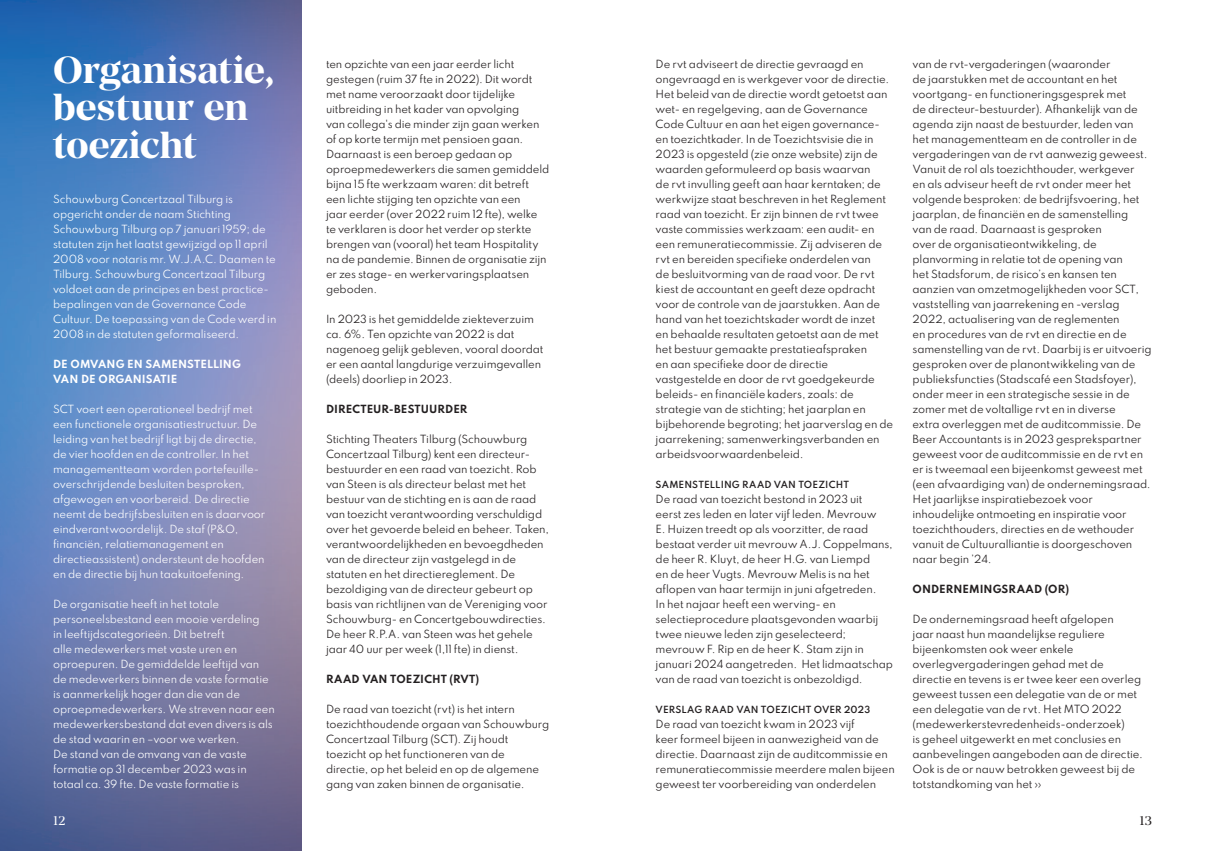
<style>
.page{position:relative;width:1205px;height:851px;background:#fff}
.page>*{position:absolute;margin:0;border:0;box-sizing:border-box;transform-origin:0 0}
.t1{font:700 37.5px/37.5px "Manier";color:#fff}
.t2{font:12.5px "Manier";color:#fff}
.t3{font:12.5px "Manier";color:#231f20}
.t4{font:10px/15px "Spartan";letter-spacing:-.015em;color:#231f20}
.t5{font:10px/15px "Spartan";letter-spacing:-.015em;color:#fff}
.t6{font:700 10px "Spartan";letter-spacing:.01em;color:#231f20}
.t7{font:700 10px/15px "Spartan";letter-spacing:.005em;color:#fff}
.t8{font:600 8.75px "Spartan";letter-spacing:.015em;color:#231f20}
</style>
<div class="page">
<img style="left:0;top:0;width:301px;height:850px">
<h1 class="t1" style="left:53px;top:51px;width:223px">Organisatie, bestuur en toezicht</h1>
<p class="t5" style="left:53px;top:191px;width:225px">Schouwburg Concertzaal Tilburg is opgericht onder de naam Stichting Schouwburg Tilburg op 7 januari 1959; de statuten zijn het laatst gewijzigd op 11 april 2008 voor notaris mr. W.J.A.C. Daamen te Tilburg. Schouwburg Concertzaal Tilburg voldoet aan de principes en best practice&shy;bepalingen van de Governance Code Cultuur. De toepassing van de Code werd in 2008 in de statuten geformaliseerd.</p>
<p class="t7" style="left:53px;top:356px;width:189px">DE OMVANG EN SAMENSTELLING<br>VAN DE ORGANISATIE</p>
<p class="t5" style="left:53px;top:401px;width:214px">SCT voert een operationeel bedrijf met een functionele organisatiestructuur. De leiding van het bedrijf ligt bij de directie, de vier hoofden en de controller. In het managementteam worden portefeuille&shy;overschrijdende besluiten besproken, afgewogen en voorbereid. De directie neemt de bedrijfsbesluiten en is daarvoor eindverantwoordelijk. De staf (P&amp;O, financiën, relatiemanagement en directieassistent) ondersteunt de hoofden en de directie bij hun taakuitoefening.</p>
<p class="t5" style="left:53px;top:596px;width:223px">De organisatie heeft in het totale personeelsbestand een mooie verdeling<br>in leeftijdscategorieën. Dit betreft<br>alle medewerkers met vaste uren en oproepuren. De gemiddelde leeftijd van de medewerkers binnen de vaste formatie is aanmerkelijk hoger dan die van de oproepmedewerkers. We streven naar een medewerkersbestand dat even divers is als de stad waarin en –voor we werken.<br>De stand van de omvang van de vaste formatie op 31 december 2023 was in totaal ca. 39 fte. De vaste formatie is</p>
<p class="t4" style="left:326px;top:56px;width:225px">ten opzichte van een jaar eerder licht gestegen (ruim 37 fte in 2022). Dit wordt met name veroorzaakt door tijdelijke uitbreiding in het kader van opvolging<br>van collega's die minder zijn gaan werken of op korte termijn met pensioen gaan.<br>Daarnaast is een beroep gedaan op oproepmedewerkers die samen gemiddeld bijna 15 fte werkzaam waren: dit betreft een lichte stijging ten opzichte van een<br>jaar eerder (over 2022 ruim 12 fte), welke te verklaren is door het verder op sterkte brengen van (vooral) het team Hospitality na de pandemie. Binnen de organisatie zijn er zes stage- en werkervaringsplaatsen geboden.</p>
<p class="t4" style="left:326px;top:311px;width:219px">In 2023 is het gemiddelde ziekteverzuim ca. 6%. Ten opzichte van 2022 is dat nagenoeg gelijk gebleven, vooral doordat er een aantal langdurige verzuimgevallen (deels) doorliep in 2023.</p>
<p class="t6" style="left:326px;top:401px;width:143px">DIRECTEUR-BESTUURDER</p>
<p class="t4" style="left:326px;top:431px;width:224px">Stichting Theaters Tilburg (Schouwburg Concertzaal Tilburg) kent een directeur&shy;bestuurder en een raad van toezicht. Rob van Steen is als directeur belast met het bestuur van de stichting en is aan de raad van toezicht verantwoording verschuldigd over het gevoerde beleid en beheer. Taken, verantwoordelijkheden en bevoegdheden van de directeur zijn vastgelegd in de statuten en het directiereglement. De bezoldiging van de directeur gebeurt op basis van richtlijnen van de Vereniging voor Schouwburg- en Concertgebouwdirecties.<br>De heer R.P.A. van Steen was het gehele jaar 40 uur per week (1,11 fte) in dienst.</p>
<p class="t6" style="left:326px;top:671px;width:155px">RAAD VAN TOEZICHT (RVT)</p>
<p class="t4" style="left:326px;top:701px;width:225px">De raad van toezicht (rvt) is het intern toezichthoudende orgaan van Schouwburg Concertzaal Tilburg (SCT). Zij houdt toezicht op het functioneren van de directie, op het beleid en op de algemene gang van zaken binnen de organisatie.</p>
<p class="t4" style="left:656px;top:56px;width:239px">De rvt adviseert de directie gevraagd en ongevraagd en is werkgever voor de directie.<br>Het beleid van de directie wordt getoetst aan wet- en regelgeving, aan de Governance Code Cultuur en aan het eigen governance&shy;en toezichtkader. In de Toezichtsvisie die in 2023 is opgesteld (zie onze website) zijn de waarden geformuleerd op basis waarvan<br>de rvt invulling geeft aan haar kerntaken; de werkwijze staat beschreven in het Reglement raad van toezicht. Er zijn binnen de rvt twee vaste commissies werkzaam: een audit- en een remuneratiecommissie. Zij adviseren de rvt en bereiden specifieke onderdelen van<br>de besluitvorming van de raad voor. De rvt kiest de accountant en geeft deze opdracht voor de controle van de jaarstukken. Aan de hand van het toezichtskader wordt de inzet<br>en behaalde resultaten getoetst aan de met het bestuur gemaakte prestatieafspraken<br>en aan specifieke door de directie vastgestelde en door de rvt goedgekeurde beleids- en financiële kaders, zoals: de strategie van de stichting; het jaarplan en bijbehorende begroting; het jaarverslag en de jaarrekening; samenwerkingsverbanden en arbeidsvoorwaardenbeleid.</p>
<p class="t8" style="left:656px;top:477px;width:195px">SAMENSTELLING RAAD VAN TOEZICHT</p>
<p class="t4" style="left:656px;top:491px;width:239px">De raad van toezicht bestond in 2023 uit<br>eerst zes leden en later vijf leden. Mevrouw<br>E. Huizen treedt op als voorzitter, de raad bestaat verder uit mevrouw A.J. Coppelmans, de heer R. Kluyt, de heer H.G. van Liempd<br>en de heer Vugts. Mevrouw Melis is na het aflopen van haar termijn in juni afgetreden.<br>In het najaar heeft een werving- en selectieprocedure plaatsgevonden waarbij twee nieuwe leden zijn geselecteerd; mevrouw F. Rip en de heer K. Stam zijn in januari 2024 aangetreden. Het lidmaatschap van de raad van toezicht is onbezoldigd.</p>
<p class="t8" style="left:656px;top:702px;width:216px">VERSLAG RAAD VAN TOEZICHT OVER 2023</p>
<p class="t4" style="left:656px;top:716px;width:241px">De raad van toezicht kwam in 2023 vijf<br>keer formeel bijeen in aanwezigheid van de directie. Daarnaast zijn de auditcommissie en remuneratiecommissie meerdere malen bijeen geweest ter voorbereiding van onderdelen</p>
<p class="t4" style="left:912px;top:56px;width:241px">van de rvt-vergaderingen (waaronder<br>de jaarstukken met de accountant en het voortgang- en functioneringsgesprek met<br>de directeur-bestuurder). Afhankelijk van de agenda zijn naast de bestuurder, leden van het managementteam en de controller in de vergaderingen van de rvt aanwezig geweest.<br>Vanuit de rol als toezichthouder, werkgever<br>en als adviseur heeft de rvt onder meer het volgende besproken: de bedrijfsvoering, het jaarplan, de financiën en de samenstelling<br>van de raad. Daarnaast is gesproken<br>over de organisatieontwikkeling, de planvorming in relatie tot de opening van<br>het Stadsforum, de risico’s en kansen ten aanzien van omzetmogelijkheden voor SCT, vaststelling van jaarrekening en -verslag 2022, actualisering van de reglementen<br>en procedures van de rvt en directie en de samenstelling van de rvt. Daarbij is er uitvoerig gesproken over de planontwikkeling van de publieksfuncties (Stadscafé een Stadsfoyer), onder meer in een strategische sessie in de zomer met de voltallige rvt en in diverse<br>extra overleggen met de auditcommissie. De Beer Accountants is in 2023 gesprekspartner geweest voor de auditcommissie en de rvt en er is tweemaal een bijeenkomst geweest met (een afvaardiging van) de ondernemingsraad.<br>Het jaarlijkse inspiratiebezoek voor inhoudelijke ontmoeting en inspiratie voor toezichthouders, directies en de wethouder vanuit de Cultuuralliantie is doorgeschoven naar begin ’24.</p>
<p class="t6" style="left:912px;top:581px;width:158px">ONDERNEMINGSRAAD (OR)</p>
<p class="t4" style="left:912px;top:611px;width:232px">De ondernemingsraad heeft afgelopen<br>jaar naast hun maandelijkse reguliere bijeenkomsten ook weer enkele overlegvergaderingen gehad met de directie en tevens is er twee keer een overleg geweest tussen een delegatie van de or met een delegatie van de rvt. Het MTO 2022 (medewerkerstevredenheids-onderzoek)<br>is geheel uitgewerkt en met conclusies en aanbevelingen aangeboden aan de directie.<br>Ook is de or nauw betrokken geweest bij de totstandkoming van het ››</p>
<p class="t2" style="left:53px;top:813px;width:14px">12</p>
<p class="t3" style="left:1139px;top:813px;width:14px">13</p>
</div>
